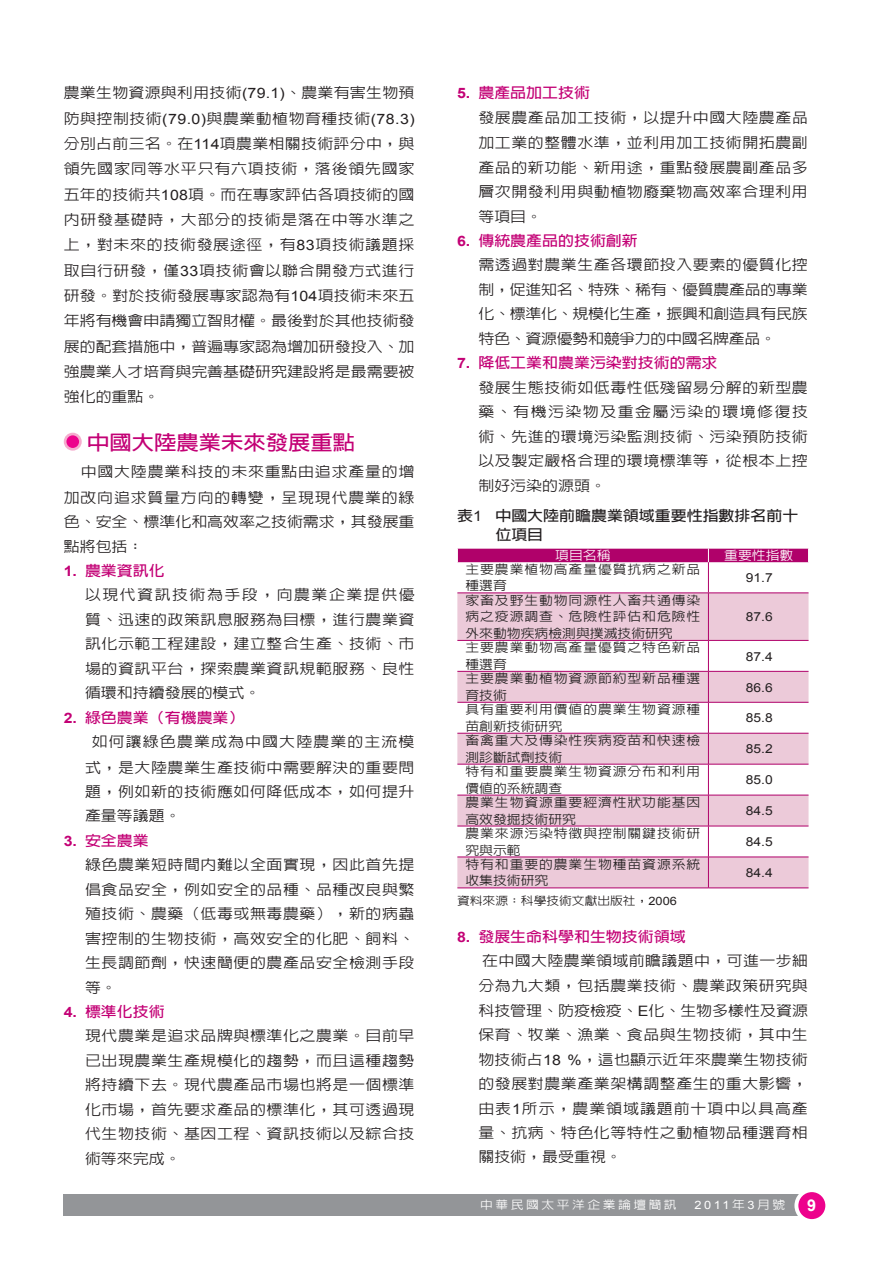
<style>
.page{position:relative;width:893px;height:1263px;background:#fff}
.page>*{position:absolute;margin:0;border:0;box-sizing:border-box;transform-origin:0 0}
.中標{font:700 20.1px "AR Hei B5";color:#c30175;scale:1.11 1}
.t1{font:700 16.2px "Arial";color:#fff}
._123{font:500 14.4px/24.5px "AR Hei B5";letter-spacing:.035em;color:#231f20;text-align:justify;scale:1.11 1}
.內文{font:500 14.4px/25.3px "AR Hei B5";color:#231f20;text-align:justify;scale:1.11 1}
._1_色標{font:700 14.4px "AR Hei B5";color:#c30175;scale:1.11 1}
.圖標{font:700 14.4px/19.2px "AR Hei B5";color:#231f20;scale:1.11 1}
.內文-2{font:500 12.45px/16.6px "AR Hei B5";letter-spacing:.065em;color:#231f20;scale:1.11 1}
.內文-3{font:12.45px "Arial";color:#231f20;scale:1.11 1}
.內文-4{font:500 12.45px "AR Hei B5";color:#fff;scale:1.11 1}
.底下附註說明{font:500 11.55px "AR Hei B5";color:#231f20;scale:1.11 1}
.t2{font:500 11.55px "AR Hei B5";letter-spacing:.2em;color:#fff;scale:1.11 1}
.t3{font:11.55px "Arial";color:#fff;scale:1.11 1}
.s1{font-family:"Arial";font-weight:400}
.s2{font-family:"Arial"}
.s3{font-family:"AR Hei B5";font-weight:500}
</style>
<div class="page">
<svg style="left:457px;top:594px;width:351px;height:294px;fill:#eccad9"></svg>
<svg style="left:457px;top:548px;width:352px;height:14px;background:#b40f72"></svg>
<hr style="left:708px;top:562px;width:1px;height:31px;background:#b0016a">
<hr style="left:457px;top:593px;width:251px;height:1px;background:#b0016a">
<hr style="left:708px;top:593px;width:100px;height:1px;background:#b0016a">
<hr style="left:708px;top:593px;width:1px;height:47px;background:#b0016a">
<hr style="left:457px;top:640px;width:251px;height:1px;background:#b0016a">
<hr style="left:708px;top:640px;width:100px;height:1px;background:#b0016a">
<hr style="left:708px;top:641px;width:1px;height:30px;background:#b0016a">
<hr style="left:457px;top:671px;width:251px;height:1px;background:#b0016a">
<hr style="left:708px;top:671px;width:100px;height:1px;background:#b0016a">
<hr style="left:708px;top:672px;width:1px;height:30px;background:#b0016a">
<hr style="left:457px;top:702px;width:251px;height:1px;background:#b0016a">
<hr style="left:708px;top:702px;width:100px;height:1px;background:#b0016a">
<hr style="left:708px;top:702px;width:1px;height:31px;background:#b0016a">
<hr style="left:457px;top:733px;width:251px;height:1px;background:#b0016a">
<hr style="left:708px;top:733px;width:100px;height:1px;background:#b0016a">
<hr style="left:708px;top:733px;width:1px;height:31px;background:#b0016a">
<hr style="left:457px;top:764px;width:251px;height:1px;background:#b0016a">
<hr style="left:708px;top:764px;width:100px;height:1px;background:#b0016a">
<hr style="left:708px;top:764px;width:1px;height:31px;background:#b0016a">
<hr style="left:457px;top:795px;width:251px;height:1px;background:#b0016a">
<hr style="left:708px;top:795px;width:100px;height:1px;background:#b0016a">
<hr style="left:708px;top:795px;width:1px;height:31px;background:#b0016a">
<hr style="left:457px;top:826px;width:251px;height:1px;background:#b0016a">
<hr style="left:708px;top:826px;width:100px;height:1px;background:#b0016a">
<hr style="left:708px;top:826px;width:1px;height:31px;background:#b0016a">
<hr style="left:457px;top:857px;width:251px;height:1px;background:#b0016a">
<hr style="left:708px;top:857px;width:100px;height:1px;background:#b0016a">
<hr style="left:708px;top:857px;width:1px;height:31px;background:#b0016a">
<hr style="left:457px;top:888px;width:251px;height:1px;background:#b0016a">
<hr style="left:708px;top:888px;width:100px;height:1px;background:#b0016a">
<div style="left:65px;top:434px;width:15px;height:15px;background:#ed028c;border-radius:50%"></div>
<div style="left:64px;top:433px;width:18px;height:18px;border:3px solid #f5adce;border-radius:50%"></div>
<div style="left:64px;top:1194px;width:744px;height:21px;background:#939598"></div>
<div style="left:796px;top:1190px;width:31px;height:31px;background:#ed028c;border-radius:50%"></div>
<div style="left:794px;top:1188px;width:35px;height:35px;border:4px solid #fff;border-radius:50%"></div>
<p class="內文" style="left:64px;top:80px;width:318px">農業生物資源與利用技術<span class="s1">(79.1)</span>、農業有害生物預防與控制技術<span class="s1">(79.0)</span>與農業動植物育種技術<span class="s1">(78.3)</span>分別占前三名。在<span class="s1">114</span>項農業相關技術評分中，與領先國家同等水平只有六項技術，落後領先國家五年的技術共<span class="s1">108</span>項。而在專家評估各項技術的國內研發基礎時，大部分的技術是落在中等水準之上，對未來的技術發展途徑，有<span class="s1">83</span>項技術議題採取自行研發，僅<span class="s1">33</span>項技術會以聯合開發方式進行研發。對於技術發展專家認為有<span class="s1">104</span>項技術未來五年將有機會申請獨立智財權。最後對於其他技術發展的配套措施中，普遍專家認為增加研發投入、加強農業人才培育與完善基礎研究建設將是最需要被強化的重點。</p>
<p class="中標" style="left:87px;top:432px;width:243px">中國大陸農業未來發展重點</p>
<p class="內文" style="left:64px;top:459px;width:318px;line-height:24.8px;text-indent:17px">中國大陸農業科技的未來重點由追求產量的增加改向追求質量方向的轉變，呈現現代農業的綠色、安全、標準化和高效率之技術需求，其發展重點將包括：</p>
<p class="_1_色標" style="left:64px;top:563px;width:92px"><span class="s2">1.</span> 農業資訊化</p>
<p class="_123" style="left:85px;top:583px;width:298px">以現代資訊技術為手段，向農業企業提供優質、迅速的政策訊息服務為目標，進行農業資訊化示範工程建設，建立整合生產、技術、市場的資訊平台，探索農業資訊規範服務、良性循環和持續發展的模式。</p>
<p class="_1_色標" style="left:64px;top:710px;width:164px"><span class="s2">2.</span> 綠色農業（有機農業）</p>
<p class="_123" style="left:85px;top:729px;width:298px;text-indent:7px">如何讓綠色農業成為中國大陸農業的主流模式，是大陸農業生產技術中需要解決的重要問題，例如新的技術應如何降低成本，如何提升產量等議題。</p>
<p class="_1_色標" style="left:64px;top:833px;width:78px"><span class="s2">3.</span> 安全農業</p>
<p class="_123" style="left:85px;top:853px;width:298px">綠色農業短時間內難以全面實現，因此首先提倡食品安全，例如安全的品種、品種改良與繁殖技術、農藥（低毒或無毒農藥），新的病蟲害控制的生物技術，高效安全的化肥、飼料、生長調節劑，快速簡便的農產品安全檢測手段等。</p>
<p class="_1_色標" style="left:64px;top:1004px;width:92px"><span class="s2">4.</span> 標準化技術</p>
<p class="_123" style="left:85px;top:1024px;width:298px">現代農業是追求品牌與標準化之農業。目前早已出現農業生產規模化的趨勢，而且這種趨勢將持續下去。現代農產品市場也將是一個標準化市場，首先要求產品的標準化，其可透過現代生物技術、基因工程、資訊技術以及綜合技術等來完成。</p>
<p class="_1_色標" style="left:457px;top:86px;width:121px"><span class="s2">5.</span> 農產品加工技術</p>
<p class="_123" style="left:478px;top:105px;width:298px">發展農產品加工技術，以提升中國大陸農產品加工業的整體水準，並利用加工技術開拓農副產品的新功能、新用途，重點發展農副產品多層次開發利用與動植物廢棄物高效率合理利用等項目。</p>
<p class="_1_色標" style="left:457px;top:233px;width:164px"><span class="s2">6.</span> 傳統農產品的技術創新</p>
<p class="_123" style="left:478px;top:253px;width:298px">需透過對農業生產各環節投入要素的優質化控制，促進知名、特殊、稀有、優質農產品的專業化、標準化、規模化生產，振興和創造具有民族特色、資源優勢和競爭力的中國名牌產品。</p>
<p class="_1_色標" style="left:457px;top:356px;width:236px"><span class="s2">7.</span> 降低工業和農業污染對技術的需求</p>
<p class="_123" style="left:478px;top:375px;width:298px">發展生態技術如低毒性低殘留易分解的新型農藥、有機污染物及重金屬污染的環境修復技術、先進的環境污染監測技術、污染預防技術以及製定嚴格合理的環境標準等，從根本上控制好污染的源頭。</p>
<p class="圖標" style="left:495px;top:506px;width:274px;text-indent:-38px">表<span class="s1">1</span> 中國大陸前瞻農業領域重要性指數排名前十位項目</p>
<p class="內文-4" style="left:555px;top:549px;width:51px">項目名稱</p>
<p class="內文-4" style="left:724px;top:549px;width:64px">重要性指數</p>
<p class="內文-2" style="left:465px;top:561px;width:213px">主要農業植物高產量優質抗病之新品種選育</p>
<p class="內文-3" style="left:746px;top:570px;width:26px">91.7</p>
<p class="內文-2" style="left:465px;top:592px;width:213px;text-align:justify">家畜及野生動物同源性人畜共通傳染病之疫源調查、危險性評估和危險性外來動物疾病檢測與撲滅技術研究</p>
<p class="內文-3" style="left:746px;top:609px;width:26px">87.6</p>
<p class="內文-2" style="left:465px;top:639px;width:213px">主要農業動物高產量優質之特色新品種選育</p>
<p class="內文-3" style="left:746px;top:648px;width:26px">87.4</p>
<p class="內文-2" style="left:465px;top:670px;width:213px">主要農業動植物資源節約型新品種選育技術</p>
<p class="內文-3" style="left:746px;top:679px;width:26px">86.6</p>
<p class="內文-2" style="left:465px;top:701px;width:213px">具有重要利用價值的農業生物資源種苗創新技術研究</p>
<p class="內文-3" style="left:746px;top:710px;width:26px">85.8</p>
<p class="內文-2" style="left:465px;top:732px;width:213px">畜禽重大及傳染性疾病疫苗和快速檢測診斷試劑技術</p>
<p class="內文-3" style="left:746px;top:741px;width:26px">85.2</p>
<p class="內文-2" style="left:465px;top:763px;width:213px">特有和重要農業生物資源分布和利用價值的系統調查</p>
<p class="內文-3" style="left:746px;top:772px;width:26px">85.0</p>
<p class="內文-2" style="left:465px;top:794px;width:213px">農業生物資源重要經濟性狀功能基因高效發掘技術研究</p>
<p class="內文-3" style="left:746px;top:803px;width:26px">84.5</p>
<p class="內文-2" style="left:465px;top:825px;width:213px">農業來源污染特徵與控制關鍵技術研究與示範</p>
<p class="內文-3" style="left:746px;top:834px;width:26px">84.5</p>
<p class="內文-2" style="left:465px;top:856px;width:213px">特有和重要的農業生物種苗資源系統收集技術研究</p>
<p class="內文-3" style="left:746px;top:865px;width:26px">84.4</p>
<p class="底下附註說明" style="left:457px;top:895px;width:199px">資料來源：科學技術文獻出版社，<span class="s1">2006</span></p>
<p class="_1_色標" style="left:457px;top:929px;width:207px"><span class="s2">8.</span> 發展生命科學和生物技術領域</p>
<p class="_123" style="left:478px;top:948px;width:298px">在中國大陸農業領域前瞻議題中，可進一步細分為九大類，包括農業技術、農業政策研究與科技管理、防疫檢疫、<span class="s1">E</span>化、生物多樣性及資源保育、牧業、漁業、食品與生物技術，其中生物技術占<span class="s1">18 %</span>，這也顯示近年來農業生物技術的發展對農業產業架構調整產生的重大影響，由表<span class="s1">1</span>所示，農業領域議題前十項中以具高產量、抗病、特色化等特性之動植物品種選育相關技術，最受重視。</p>
<p class="t2" style="left:480px;top:1198px;width:178px">中華民國太平洋企業論壇簡訊</p>
<p class="t3" style="left:695px;top:1197px;width:83px">2011<span class="s3">年</span>3<span class="s3">月號</span></p>
<p class="t1" style="left:807px;top:1195px;width:11px">9</p>
</div>
